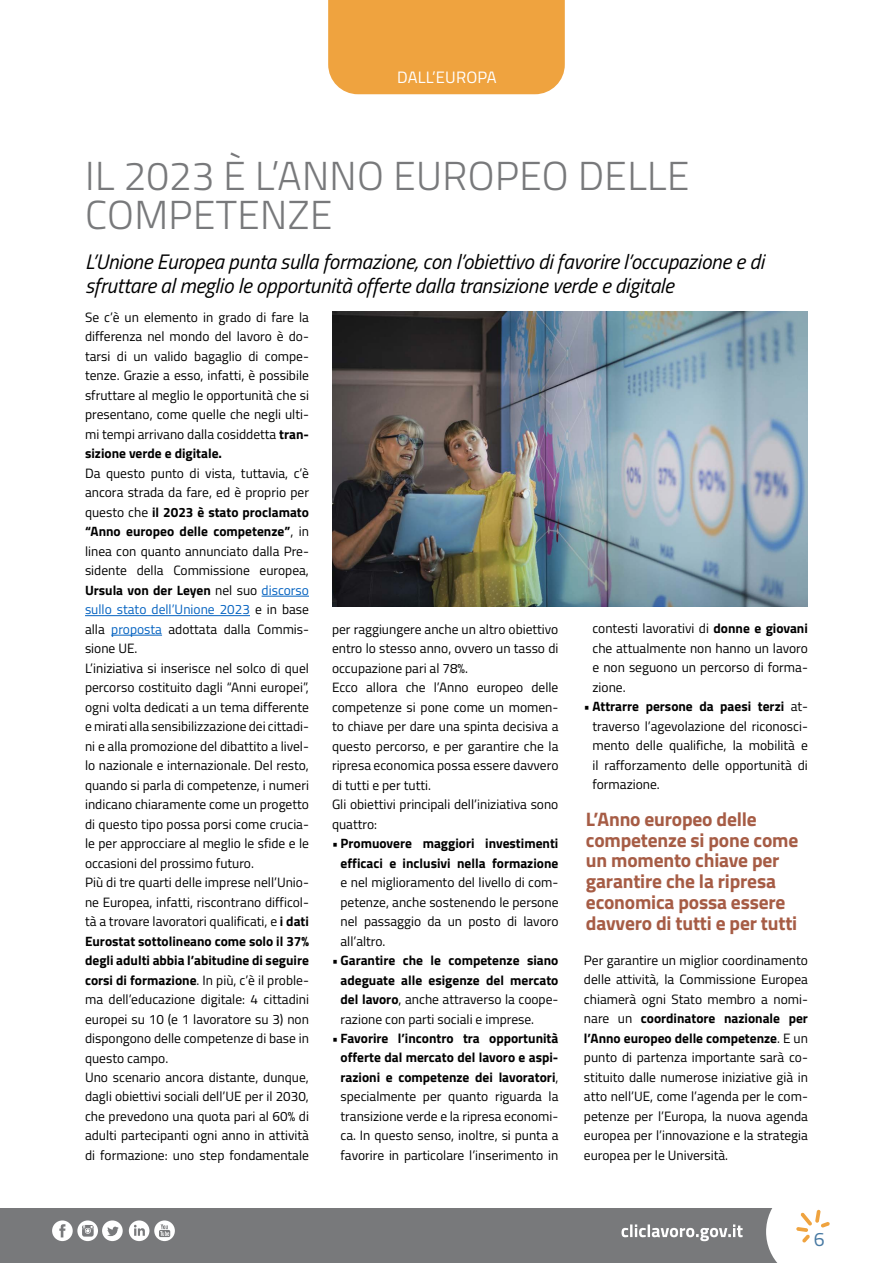
<style>
.page{position:relative;width:893px;height:1263px;background:#fff}
.page>*{position:absolute;margin:0;border:0;box-sizing:border-box;transform-origin:0 0}
.t1{font:300 40.5px/39px "Titillium";letter-spacing:.01em;color:#78797b}
.t2{font:italic 21px/24px "Titillium";letter-spacing:-.01em;color:#000}
.t3{font:700 19.5px/20.9px "Titillium";letter-spacing:-.01em;color:#a65c45}
.t4{font:19.5px "Titillium";color:#497aa3}
.t5{font:16.5px "Titillium";letter-spacing:.01em;color:#fff}
.t6{font:13.5px/19.5px "Titillium";color:#000;text-align:justify}
.t7{font:700 13.5px/19.5px "Titillium";color:#000;text-align:right}
.s1{font-weight:700}
.s2{color:#0563c1}
.s3{font-weight:400}
</style>
<div class="page">
<div style="left:328px;top:0;width:237px;height:94px;background:#efa33f"></div>
<img style="left:332px;top:311px;width:476px;height:296px">
<div style="left:0;top:1209px;width:794px;height:54px;background:#78797b"></div>
<svg style="left:766px;top:1208px;width:64px;height:55px"></svg>
<svg style="left:621px;top:1224px;width:122px;height:17px"></svg>
<svg style="left:129px;top:1220px;width:46px;height:21px"></svg>
<svg style="left:52px;top:1220px;width:71px;height:21px"></svg>
<hr style="left:262px;top:596px;width:47px;height:1px;background:#0563c1">
<hr style="left:85px;top:615px;width:165px;height:1px;background:#0563c1">
<hr style="left:111px;top:635px;width:51px;height:1px;background:#0563c1">
<p class="t5" style="left:397px;top:65px;width:101px">DALL’EUROPA</p>
<h1 class="t1" style="left:85px;top:154px;width:606px">IL 2023 È L’ANNO EUROPEO DELLE<br>COMPETENZE</h1>
<h2 class="t2" style="left:85px;top:249px;width:680px">L’Unione Europea punta sulla formazione, con l’obiettivo di favorire l’occupazione e di sfruttare al meglio le opportunità offerte dalla transizione verde e digitale</h2>
<p class="t6" style="left:85px;top:306px;width:225px">Se c’è un elemento in grado di fare la differenza nel mondo del lavoro è do&shy;tarsi di un valido bagaglio di compe&shy;tenze. Grazie a esso, infatti, è possibile sfruttare al meglio le opportunità che si presentano, come quelle che negli ulti&shy;mi tempi arrivano dalla cosiddetta <span class="s1">tran&shy;sizione verde e digitale.</span></p>
<p class="t6" style="left:85px;top:462px;width:225px;text-align:left">Da questo punto di vista, tuttavia, c’è ancora strada da fare, ed è proprio per questo che <span class="s1">il 2023 è stato proclamato “Anno europeo delle competenze”</span>, in linea con quanto annunciato dalla Pre&shy;sidente della Commissione europea, <span class="s1">Ursula von der Leyen</span> nel suo <span class="s2">discorso sullo stato dell’Unione 2023</span> e in base alla <span class="s2">proposta</span> adottata dalla Commis&shy;sione UE.<br>L’iniziativa si inserisce nel solco di quel percorso costituito dagli “Anni europei”, ogni volta dedicati a un tema differente e mirati alla sensibilizzazione dei cittadi&shy;ni e alla promozione del dibattito a livel&shy;lo nazionale e internazionale. Del resto, quando si parla di competenze, i numeri indicano chiaramente come un progetto di questo tipo possa porsi come crucia&shy;le per approcciare al meglio le sfide e le occasioni del prossimo futuro.<br>Più di tre quarti delle imprese nell’Unio&shy;ne Europea, infatti, riscontrano difficol&shy;tà a trovare lavoratori qualificati, e <span class="s1">i dati Eurostat sottolineano come solo il 37% degli adulti abbia l’abitudine di seguire corsi di formazione</span>. In più, c’è il proble&shy;ma dell’educazione digitale: 4 cittadini europei su 10 (e 1 lavoratore su 3) non dispongono delle competenze di base in questo campo.<br>Uno scenario ancora distante, dunque, dagli obiettivi sociali dell’UE per il 2030, che prevedono una quota pari al 60% di adulti partecipanti ogni anno in attività di formazione: uno step fondamentale</p>
<p class="t6" style="left:332px;top:618px;width:228px;text-align:left">per raggiungere anche un altro obiettivo entro lo stesso anno, ovvero un tasso di occupazione pari al 78%.<br>Ecco allora che l’Anno europeo delle competenze si pone come un momen&shy;to chiave per dare una spinta decisiva a questo percorso, e per garantire che la ripresa economica possa essere davvero di tutti e per tutti.<br>Gli obiettivi principali dell’iniziativa sono quattro:</p>
<p class="t7" style="left:332px;top:833px;width:228px">• Promuovere maggiori investimenti efficaci e inclusivi nella formazione</p>
<p class="t6" style="left:340px;top:872px;width:219px">e nel miglioramento del livello di com&shy;petenze, anche sostenendo le persone nel passaggio da un posto di lavoro all’altro.</p>
<p class="t7" style="left:340px;top:950px;width:219px;text-align:justify;text-indent:-9px">• Garantire che le competenze siano adeguate alle esigenze del mercato del lavoro<span class="s3">, anche attraverso la coope&shy;razione con parti sociali e imprese.</span></p>
<p class="t6" style="left:340px;top:1028px;width:219px;text-indent:-9px"><span class="s1">• Favorire l’incontro tra opportunità offerte dal mercato del lavoro e aspi&shy;razioni e competenze dei lavoratori</span>, specialmente per quanto riguarda la transizione verde e la ripresa economi&shy;ca. In questo senso, inoltre, si punta a favorire in particolare l’inserimento in</p>
<p class="t6" style="left:592px;top:618px;width:217px">contesti lavorativi di <span class="s1">donne e giovani </span>che attualmente non hanno un lavoro e non seguono un percorso di forma&shy;zione.</p>
<p class="t6" style="left:592px;top:696px;width:217px;text-indent:-9px"><span class="s1">• Attrarre persone da paesi terzi</span> at&shy;traverso l’agevolazione del riconosci&shy;mento delle qualifiche, la mobilità e il rafforzamento delle opportunità di formazione.</p>
<h3 class="t3" style="left:586px;top:807px;width:214px">L’Anno europeo delle competenze si pone come un momento chiave per garantire che la ripresa economica possa essere davvero di tutti e per tutti</h3>
<p class="t6" style="left:584px;top:950px;width:225px">Per garantire un miglior coordinamento delle attività, la Commissione Europea chiamerà ogni Stato membro a nomi&shy;nare un <span class="s1">coordinatore nazionale per l’Anno europeo delle competenze</span>. E un punto di partenza importante sarà co&shy;stituito dalle numerose iniziative già in atto nell’UE, come l’agenda per le com&shy;petenze per l’Europa, la nuova agenda europea per l’innovazione e la strategia europea per le Università.</p>
<h3 class="t4" style="left:814px;top:1225px;width:12px">6</h3>
</div>
